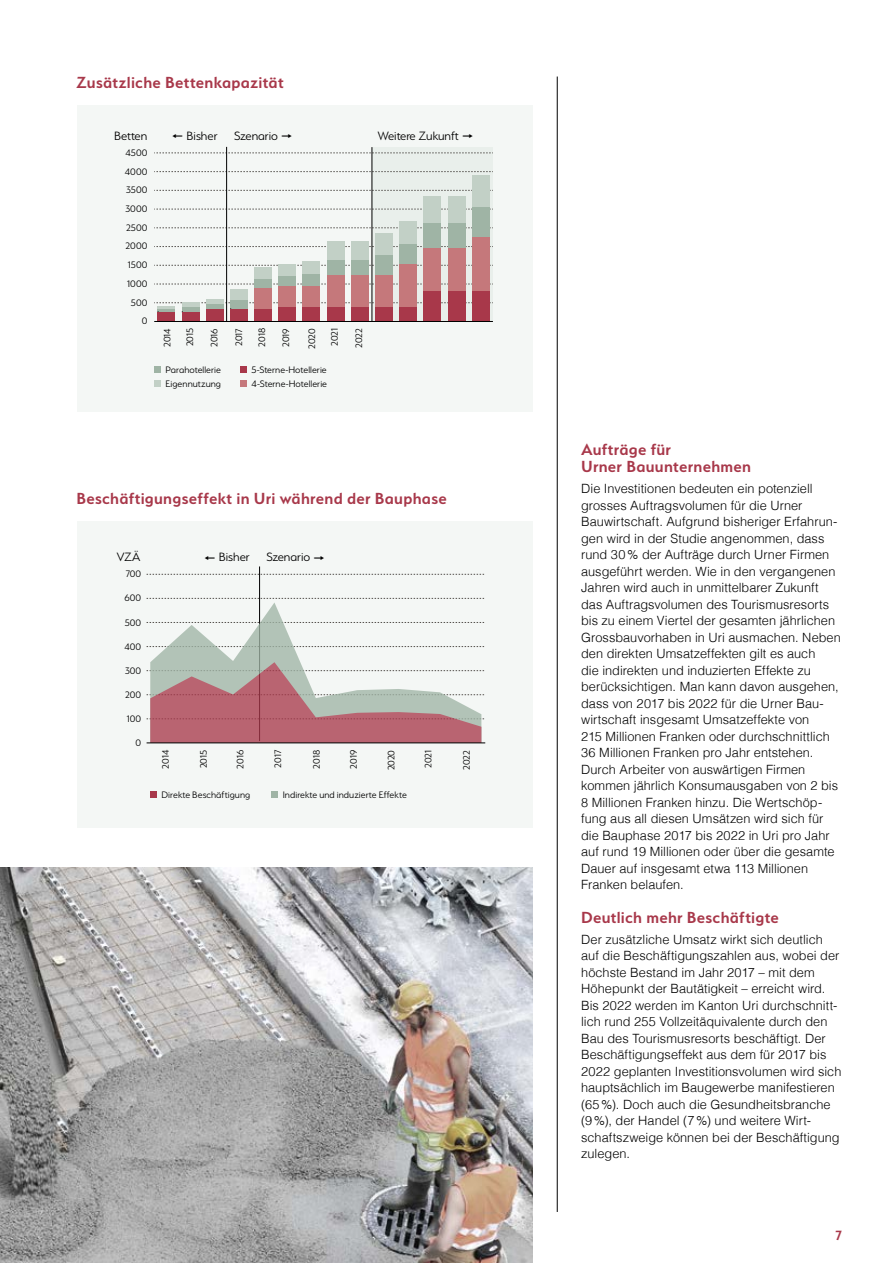
<style>
.page{position:relative;width:893px;height:1263px;background:#fff}
.page>*{position:absolute;margin:0;border:0;box-sizing:border-box;transform-origin:0 0}
.t1{font:600 18px/17.2px "Serenity";letter-spacing:.015em;color:#a8384a}
.t2{font:600 15px "Serenity";color:#a8384a}
.t3{font:300 13.5px "Serenity";color:#000}
.t4{font:300 12.75px/16.5px "Helvetica";color:#000}
.t5{font:300 10.5px/23px "Serenity";letter-spacing:.005em;color:#000}
</style>
<div class="page">
<div style="left:77px;top:521px;width:456px;height:307px;background:#f4f7f5"></div>
<hr style="left:259px;top:566px;width:1px;height:175px;background:#000">
<svg style="left:147px;top:598px;width:338px;height:1px"></svg>
<svg style="left:147px;top:574px;width:338px;height:1px"></svg>
<svg style="left:150px;top:602px;width:331px;height:60px"></svg>
<svg style="left:147px;top:662px;width:338px;height:81px"></svg>
<hr style="left:147px;top:743px;width:338px;height:1px;background:#000">
<div style="left:271px;top:791px;width:7px;height:7px;background:#9fb4a5"></div>
<div style="left:150px;top:791px;width:7px;height:7px;background:#a8384a"></div>
<img style="left:0;top:868px;width:533px;height:395px">
<hr style="left:557px;top:77px;width:1px;height:1135px;background:#000">
<div style="left:77px;top:105px;width:456px;height:307px;background:#f4f7f5"></div>
<div style="left:372px;top:147px;width:121px;height:174px;background:#e9efeb"></div>
<svg style="left:154px;top:284px;width:339px;height:1px"></svg>
<svg style="left:154px;top:265px;width:339px;height:1px"></svg>
<svg style="left:154px;top:246px;width:339px;height:1px"></svg>
<svg style="left:154px;top:228px;width:339px;height:1px"></svg>
<svg style="left:154px;top:209px;width:339px;height:1px"></svg>
<svg style="left:154px;top:190px;width:339px;height:1px"></svg>
<svg style="left:154px;top:171px;width:339px;height:1px"></svg>
<svg style="left:154px;top:153px;width:339px;height:1px"></svg>
<div style="left:206px;top:299px;width:17px;height:5px;background:#c2d0c6"></div>
<div style="left:230px;top:289px;width:18px;height:11px;background:#c2d0c6"></div>
<div style="left:254px;top:267px;width:18px;height:12px;background:#c2d0c6"></div>
<div style="left:279px;top:264px;width:17px;height:12px;background:#c2d0c6"></div>
<div style="left:303px;top:261px;width:17px;height:14px;background:#c2d0c6"></div>
<div style="left:327px;top:242px;width:17px;height:18px;background:#c2d0c6"></div>
<div style="left:351px;top:242px;width:18px;height:18px;background:#c2d0c6"></div>
<div style="left:375px;top:233px;width:18px;height:22px;background:#c2d0c6"></div>
<div style="left:400px;top:221px;width:17px;height:23px;background:#c2d0c6"></div>
<div style="left:424px;top:196px;width:17px;height:27px;background:#c2d0c6"></div>
<div style="left:448px;top:196px;width:17px;height:27px;background:#c2d0c6"></div>
<div style="left:472px;top:175px;width:17px;height:32px;background:#c2d0c6"></div>
<div style="left:230px;top:300px;width:18px;height:9px;background:#9fb4a5"></div>
<div style="left:254px;top:279px;width:18px;height:10px;background:#9fb4a5"></div>
<div style="left:279px;top:276px;width:17px;height:11px;background:#9fb4a5"></div>
<div style="left:303px;top:275px;width:17px;height:12px;background:#9fb4a5"></div>
<div style="left:327px;top:260px;width:17px;height:16px;background:#9fb4a5"></div>
<div style="left:351px;top:260px;width:18px;height:16px;background:#9fb4a5"></div>
<div style="left:375px;top:255px;width:18px;height:21px;background:#9fb4a5"></div>
<div style="left:400px;top:244px;width:17px;height:20px;background:#9fb4a5"></div>
<div style="left:424px;top:223px;width:17px;height:25px;background:#9fb4a5"></div>
<div style="left:448px;top:223px;width:17px;height:25px;background:#9fb4a5"></div>
<div style="left:472px;top:207px;width:17px;height:30px;background:#9fb4a5"></div>
<svg style="left:154px;top:302px;width:339px;height:10px"></svg>
<div style="left:254px;top:289px;width:18px;height:20px;background:#c5787b"></div>
<div style="left:279px;top:287px;width:17px;height:20px;background:#c5787b"></div>
<div style="left:303px;top:287px;width:17px;height:20px;background:#c5787b"></div>
<div style="left:327px;top:276px;width:17px;height:31px;background:#c5787b"></div>
<div style="left:351px;top:276px;width:18px;height:31px;background:#c5787b"></div>
<div style="left:375px;top:276px;width:18px;height:31px;background:#c5787b"></div>
<div style="left:400px;top:264px;width:17px;height:43px;background:#c5787b"></div>
<div style="left:424px;top:248px;width:17px;height:43px;background:#c5787b"></div>
<div style="left:448px;top:248px;width:17px;height:43px;background:#c5787b"></div>
<div style="left:472px;top:237px;width:17px;height:54px;background:#c5787b"></div>
<div style="left:158px;top:312px;width:17px;height:9px;background:#a8384a"></div>
<div style="left:182px;top:312px;width:17px;height:9px;background:#a8384a"></div>
<div style="left:206px;top:309px;width:17px;height:12px;background:#a8384a"></div>
<div style="left:230px;top:309px;width:18px;height:12px;background:#a8384a"></div>
<div style="left:254px;top:309px;width:18px;height:12px;background:#a8384a"></div>
<div style="left:279px;top:307px;width:17px;height:14px;background:#a8384a"></div>
<div style="left:303px;top:307px;width:17px;height:14px;background:#a8384a"></div>
<div style="left:327px;top:307px;width:17px;height:14px;background:#a8384a"></div>
<div style="left:351px;top:307px;width:18px;height:14px;background:#a8384a"></div>
<div style="left:375px;top:307px;width:18px;height:14px;background:#a8384a"></div>
<div style="left:400px;top:307px;width:17px;height:14px;background:#a8384a"></div>
<div style="left:424px;top:291px;width:17px;height:30px;background:#a8384a"></div>
<div style="left:448px;top:291px;width:17px;height:30px;background:#a8384a"></div>
<div style="left:472px;top:291px;width:17px;height:30px;background:#a8384a"></div>
<hr style="left:226px;top:147px;width:1px;height:174px;background:#000">
<hr style="left:372px;top:147px;width:1px;height:174px;background:#000">
<div style="left:154px;top:366px;width:7px;height:7px;background:#9fb4a5"></div>
<div style="left:154px;top:380px;width:7px;height:7px;background:#c2d0c6"></div>
<div style="left:240px;top:366px;width:7px;height:7px;background:#a8384a"></div>
<div style="left:240px;top:380px;width:7px;height:7px;background:#c5787b"></div>
<hr style="left:154px;top:321px;width:339px;height:1px;background:#000">
<h1 class="t1" style="left:77px;top:73px;width:209px">Zusätzliche Bettenkapazität</h1>
<p class="t3" style="left:114px;top:128px;width:34px">Betten</p>
<p class="t3" style="left:187px;top:128px;width:93px">Bisher Szenario</p>
<p class="t3" style="left:378px;top:128px;width:83px">Weitere Zukunft</p>
<p class="t5" style="left:126px;top:141px;width:23px">4500</p>
<p class="t5" style="left:125px;top:160px;width:24px">4000</p>
<p class="t5" style="left:126px;top:178px;width:23px">3500</p>
<p class="t5" style="left:125px;top:197px;width:24px">3000</p>
<p class="t5" style="left:126px;top:216px;width:23px">2500</p>
<p class="t5" style="left:126px;top:235px;width:23px">2000</p>
<p class="t5" style="left:128px;top:253px;width:21px">1500</p>
<p class="t5" style="left:127px;top:272px;width:22px">1000</p>
<p class="t5" style="left:131px;top:291px;width:18px">500</p>
<p class="t5" style="left:142px;top:310px;width:7px">0</p>
<p class="t5" style="left:156px;top:347px;width:20px;rotate:-90deg">2014<br>2015</p>
<p class="t5" style="left:203px;top:347px;width:20px;rotate:-90deg">2016</p>
<p class="t5" style="left:227px;top:347px;width:20px;rotate:-90deg">2017<br>2018</p>
<p class="t5" style="left:275px;top:347px;width:20px;rotate:-90deg">2019</p>
<p class="t5" style="left:300px;top:349px;width:22px;rotate:-90deg">2020<br>2021</p>
<p class="t5" style="left:347px;top:348px;width:21px;rotate:-90deg">2022</p>
<p class="t5" style="left:165px;top:363px;width:57px;line-height:14px">Parahotellerie<br>Eigennutzung</p>
<p class="t5" style="left:251px;top:363px;width:77px;line-height:14px">5-Sterne-Hotellerie<br>4-Sterne-Hotellerie</p>
<h1 class="t1" style="left:77px;top:490px;width:372px">Beschäftigungseffekt in Uri während der Bauphase</h1>
<p class="t3" style="left:117px;top:550px;width:25px">VZÄ</p>
<p class="t3" style="left:219px;top:550px;width:93px">Bisher Szenario</p>
<p class="t5" style="left:126px;top:563px;width:17px">700</p>
<p class="t5" style="left:124px;top:587px;width:18px">600</p>
<p class="t5" style="left:125px;top:611px;width:18px">500</p>
<p class="t5" style="left:124px;top:635px;width:18px">400</p>
<p class="t5" style="left:125px;top:659px;width:18px">300</p>
<p class="t5" style="left:125px;top:683px;width:18px">200</p>
<p class="t5" style="left:127px;top:707px;width:16px">100</p>
<p class="t5" style="left:136px;top:731px;width:7px">0</p>
<p class="t5" style="left:154px;top:769px;width:20px;rotate:-90deg">2014</p>
<p class="t5" style="left:192px;top:768px;width:20px;rotate:-90deg">2015</p>
<p class="t5" style="left:229px;top:769px;width:20px;rotate:-90deg">2016</p>
<p class="t5" style="left:266px;top:768px;width:19px;rotate:-90deg">2017</p>
<p class="t5" style="left:305px;top:768px;width:20px;rotate:-90deg">2018</p>
<p class="t5" style="left:342px;top:769px;width:20px;rotate:-90deg">2019</p>
<p class="t5" style="left:380px;top:770px;width:22px;rotate:-90deg">2020</p>
<p class="t5" style="left:417px;top:768px;width:19px;rotate:-90deg">2021</p>
<p class="t5" style="left:455px;top:770px;width:21px;rotate:-90deg">2022</p>
<p class="t5" style="left:162px;top:783px;width:90px">Direkte Beschäftigung</p>
<p class="t5" style="left:283px;top:783px;width:126px">Indirekte und induzierte Effekte</p>
<h1 class="t1" style="left:581px;top:441px;width:172px">Aufträge für<br>Urner Bauunternehmen</h1>
<p class="t4" style="left:581px;top:479px;width:261px">Die Investitionen bedeuten ein potenziell grosses Auftragsvolumen für die Urner Bauwirtschaft. Aufgrund bisheriger Erfahrun&shy;gen wird in der Studie angenommen, dass rund 30% der Aufträge durch Urner Firmen ausgeführt werden. Wie in den vergangenen Jahren wird auch in unmittelbarer Zukunft das Auftragsvolumen des Tourismusresorts bis zu einem Viertel der gesamten jährlichen Grossbauvorhaben in Uri ausmachen. Neben den direkten Umsatzeffekten gilt es auch<br>die indirekten und induzierten Effekte zu berücksichtigen. Man kann davon ausgehen, dass von 2017 bis 2022 für die Urner Bau&shy;wirtschaft insgesamt Umsatzeffekte von<br>215 Millionen Franken oder durchschnittlich 36 Millionen Franken pro Jahr entstehen.<br>Durch Arbeiter von auswärtigen Firmen kommen jährlich Konsumausgaben von 2 bis 8 Millionen Franken hinzu. Die Wertschöp&shy;fung aus all diesen Umsätzen wird sich für die Bauphase 2017 bis 2022 in Uri pro Jahr auf rund 19 Millionen oder über die gesamte Dauer auf insgesamt etwa 113 Millionen Franken belaufen.</p>
<h1 class="t1" style="left:581px;top:908px;width:199px">Deutlich mehr Beschäftigte</h1>
<p class="t4" style="left:581px;top:930px;width:262px">Der zusätzliche Umsatz wirkt sich deutlich auf die Beschäftigungszahlen aus, wobei der höchste Bestand im Jahr 2017 – mit dem Höhepunkt der Bautätigkeit – erreicht wird.<br>Bis 2022 werden im Kanton Uri durchschnitt&shy;lich rund 255 Vollzeitäquivalente durch den Bau des Tourismusresorts beschäftigt. Der Beschäftigungseffekt aus dem für 2017 bis 2022 geplanten Investitionsvolumen wird sich hauptsächlich im Baugewerbe manifestieren (65%). Doch auch die Gesundheitsbranche (9%), der Handel (7%) und weitere Wirt&shy;schaftszweige können bei der Beschäftigung zulegen.</p>
<p class="t2" style="left:835px;top:1227px;width:8px">7</p>
</div>
